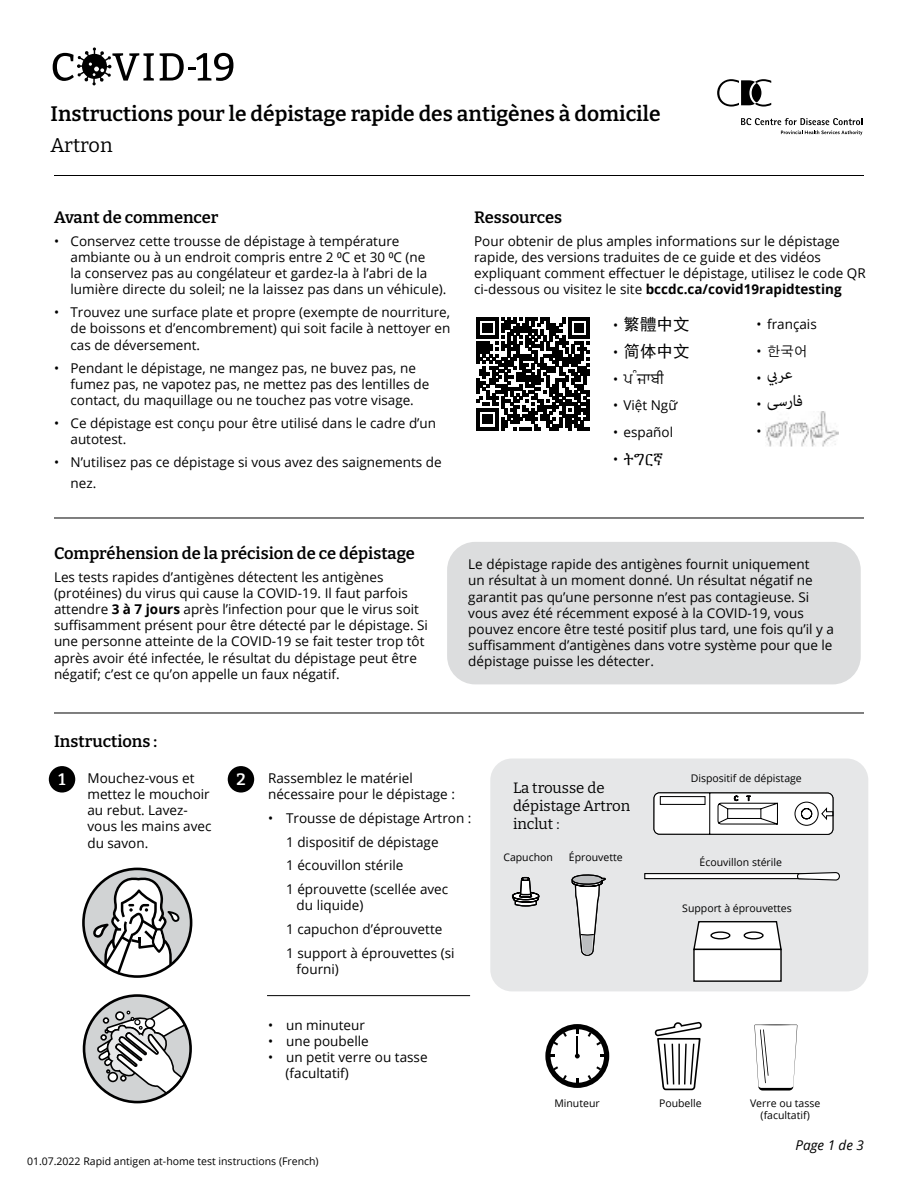
<style>
.page{position:relative;width:918px;height:1188px;background:#fff}
.page>*{position:absolute;margin:0;border:0;box-sizing:border-box;transform-origin:0 0}
.t1{font:22.5px/27px "Adobe Arabic";color:#000}
.t2{font:600 21px "Bitter";color:#000}
.t3{font:19.8px "Bitter";color:#000}
.t4{font:600 16.5px "Bitter";color:#000}
.t5{font:16.5px "Sim Hei";color:#000}
.t6{font:16.5px "Monotype Gurmukhi";color:#000}
.t7{font:600 16.5px "Bitter";color:#fff}
.t8{font:15px/18px "Bitter";color:#000}
.t9{font:13.5px/16.2px "Open Sans";color:#000}
.t10{font:italic 13.5px "Open Sans";color:#000}
.t11{font:13.5px "Kefa";color:#000}
.t12{font:13.5px "Apple Gothic";color:#000}
.t13{font:10.5px/12.6px "Open Sans";color:#000;text-align:center}
.s1{font-weight:700}
.s2{font-family:"Open Sans";font-size:13.5px}
.s3{font-family:"Open Sans"}
</style>
<div class="page">
<div style="left:447px;top:542px;width:414px;height:142px;background:#dcddde;border-radius:28px"></div>
<hr style="left:54px;top:518px;width:810px;height:1px;background:#000">
<hr style="left:54px;top:713px;width:810px;height:1px;background:#000">
<div style="left:49px;top:766px;width:26px;height:27px;background:#000;border-radius:50%"></div>
<div style="left:228px;top:766px;width:26px;height:27px;background:#000;border-radius:50%"></div>
<svg style="left:84px;top:869px;width:107px;height:104px"></svg>
<div style="left:82px;top:868px;width:110px;height:110px;border:3px solid #000;border-radius:50%"></div>
<svg style="left:84px;top:996px;width:107px;height:106px"></svg>
<div style="left:83px;top:994px;width:109px;height:109px;border:3px solid #000;border-radius:50%"></div>
<div style="left:490px;top:759px;width:378px;height:232px;background:#e6e7e8;border-radius:22px"></div>
<svg style="left:693px;top:921px;width:89px;height:28px;background:#dadada"></svg>
<div style="left:693px;top:949px;width:89px;height:33px;background:#fff;border:1px solid #000"></div>
<svg style="left:511px;top:877px;width:29px;height:30px"></svg>
<div style="left:519px;top:894px;width:13px;height:4px;border:1px solid #000"></div>
<svg style="left:644px;top:873px;width:9px;height:6px"></svg>
<svg style="left:653px;top:792px;width:187px;height:88px"></svg>
<svg style="left:571px;top:874px;width:35px;height:82px"></svg>
<svg style="left:545px;top:1024px;width:64px;height:64px"></svg>
<svg style="left:654px;top:1022px;width:48px;height:69px"></svg>
<svg style="left:754px;top:1024px;width:43px;height:67px"></svg>
<hr style="left:267px;top:995px;width:203px;height:1px;background:#000">
<svg style="left:476px;top:317px;width:114px;height:114px"></svg>
<svg style="left:477px;top:318px;width:112px;height:112px"></svg>
<img style="left:766px;top:411px;width:73px;height:36px">
<svg style="left:52px;top:47px;width:181px;height:38px"></svg>
<svg style="left:741px;top:118px;width:121px;height:17px"></svg>
<svg style="left:717px;top:79px;width:54px;height:28px"></svg>
<hr style="left:54px;top:175px;width:810px;height:1px;background:#000">
<h2 class="t2" style="left:51px;top:101px;width:612px">Instructions pour le dépistage rapide des antigènes à domicile</h2>
<h3 class="t3" style="left:51px;top:133px;width:64px">Artron</h3>
<p class="t4" style="left:54px;top:207px;width:166px">Avant de commencer</p>
<p class="t9" style="left:70px;top:232px;width:378px;text-indent:-16px">• Conservez cette trousse de dépistage à température ambiante ou à un endroit compris entre 2 ⁰C et 30 ⁰C (ne<br>la conservez pas au congélateur et gardez-la à l’abri de la lumière directe du soleil; ne la laissez pas dans un véhicule).</p>
<p class="t9" style="left:70px;top:304px;width:381px;text-align:justify;text-indent:-16px">• Trouvez une surface plate et propre (exempte de nourriture, de boissons et d’encombrement) qui soit facile à nettoyer en cas de déversement.</p>
<p class="t9" style="left:70px;top:359px;width:360px;text-indent:-16px">• Pendant le dépistage, ne mangez pas, ne buvez pas, ne fumez pas, ne vapotez pas, ne mettez pas des lentilles de contact, du maquillage ou ne touchez pas votre visage.</p>
<p class="t9" style="left:70px;top:415px;width:367px;text-indent:-16px">• Ce dépistage est conçu pour être utilisé dans le cadre d’un autotest.</p>
<p class="t9" style="left:70px;top:452px;width:373px;line-height:20.7px;text-indent:-16px">• N’utilisez pas ce dépistage si vous avez des saignements de nez.</p>
<p class="t4" style="left:474px;top:207px;width:90px">Ressources</p>
<p class="t9" style="left:474px;top:232px;width:393px">Pour obtenir de plus amples informations sur le dépistage rapide, des versions traduites de ce guide et des vidéos expliquant comment effectuer le dépistage, utilisez le code QR ci-dessous ou visitez le site <span class="s1">bccdc.ca/covid19rapidtesting</span></p>
<p class="t5" style="left:613px;top:316px;width:78px"><span class="s2">•</span> 繁體中文</p>
<p class="t5" style="left:613px;top:343px;width:78px"><span class="s2">•</span> 简体中文</p>
<p class="t6" style="left:613px;top:370px;width:52px"><span class="s2">•</span> ਪੰਜਾਬੀ</p>
<p class="t9" style="left:613px;top:397px;width:66px">• Việt Ngữ</p>
<p class="t9" style="left:613px;top:424px;width:62px">• español</p>
<p class="t11" style="left:613px;top:451px;width:52px"><span class="s3">•</span> ትግርኛ</p>
<p class="t9" style="left:757px;top:316px;width:62px">• français</p>
<p class="t12" style="left:757px;top:343px;width:53px"><span class="s3">•</span> 한국어</p>
<p class="t9" style="left:757px;top:364px;width:7px;line-height:26.7px;text-align:justify">• • •</p>
<h1 class="t1" style="left:767px;top:357px;width:38px">عري ب<br>فارسی</h1>
<p class="t4" style="left:54px;top:543px;width:362px">Compréhension de la précision de ce dépistage</p>
<p class="t9" style="left:54px;top:568px;width:376px">Les tests rapides d’antigènes détectent les antigènes (protéines) du virus qui cause la COVID-19. Il faut parfois attendre <span class="s1">3 à 7 jours</span> après l’infection pour que le virus soit suffisamment présent pour être détecté par le dépistage. Si une personne atteinte de la COVID-19 se fait tester trop tôt après avoir été infectée, le résultat du dépistage peut être négatif; c’est ce qu’on appelle un faux négatif.</p>
<p class="t9" style="left:468px;top:556px;width:367px">Le dépistage rapide des antigènes fournit uniquement<br>un résultat à un moment donné. Un résultat négatif ne garantit pas qu’une personne n’est pas contagieuse. Si vous avez été récemment exposé à la COVID-19, vous pouvez encore être testé positif plus tard, une fois qu’il y a suffisamment d’antigènes dans votre système pour que le dépistage puisse les détecter.</p>
<p class="t4" style="left:54px;top:731px;width:105px">Instructions :</p>
<p class="t9" style="left:87px;top:770px;width:126px">Mouchez-vous et mettez le mouchoir au rebut. Lavez&shy;vous les mains avec du savon.</p>
<p class="t9" style="left:268px;top:770px;width:188px">Rassemblez le matériel nécessaire pour le dépistage :</p>
<p class="t7" style="left:59px;top:769px;width:8px">1</p>
<p class="t7" style="left:236px;top:769px;width:11px">2</p>
<p class="t13" style="left:691px;top:772px;width:113px">Dispositif de dépistage</p>
<p class="t8" style="left:513px;top:778px;width:119px">La trousse de dépistage Artron inclut :</p>
<p class="t9" style="left:286px;top:806px;width:187px;line-height:23.7px;text-indent:-18px">• Trousse de dépistage Artron :<br>1 dispositif de dépistage<br>1 écouvillon stérile<br>1 éprouvette (scellée avec</p>
<p class="t9" style="left:286px;top:893px;width:170px;line-height:23.7px;text-indent:11px">du liquide)<br>1 capuchon d’éprouvette<br>1 support à éprouvettes (si</p>
<p class="t9" style="left:297px;top:960px;width:44px">fourni)</p>
<p class="t13" style="left:569px;top:850px;width:55px">Éprouvette</p>
<p class="t13" style="left:503px;top:850px;width:51px">Capuchon</p>
<p class="t13" style="left:700px;top:855px;width:84px">Écouvillon stérile</p>
<p class="t13" style="left:682px;top:902px;width:111px">Support à éprouvettes</p>
<p class="t9" style="left:268px;top:1016px;width:98px">• un minuteur</p>
<p class="t9" style="left:268px;top:1033px;width:102px">• une poubelle</p>
<p class="t9" style="left:286px;top:1049px;width:143px;text-indent:-18px">• un petit verre ou tasse (facultatif)</p>
<p class="t13" style="left:27px;top:1154px;width:293px">01.07.2022 Rapid antigen at-home test instructions (French)</p>
<p class="t13" style="left:554px;top:1096px;width:47px">Minuteur</p>
<p class="t13" style="left:659px;top:1096px;width:44px">Poubelle</p>
<p class="t13" style="left:750px;top:1096px;width:72px">Verre ou tasse (facultatif)</p>
<p class="t10" style="left:795px;top:1136px;width:70px">Page 1 de 3</p>
</div>
